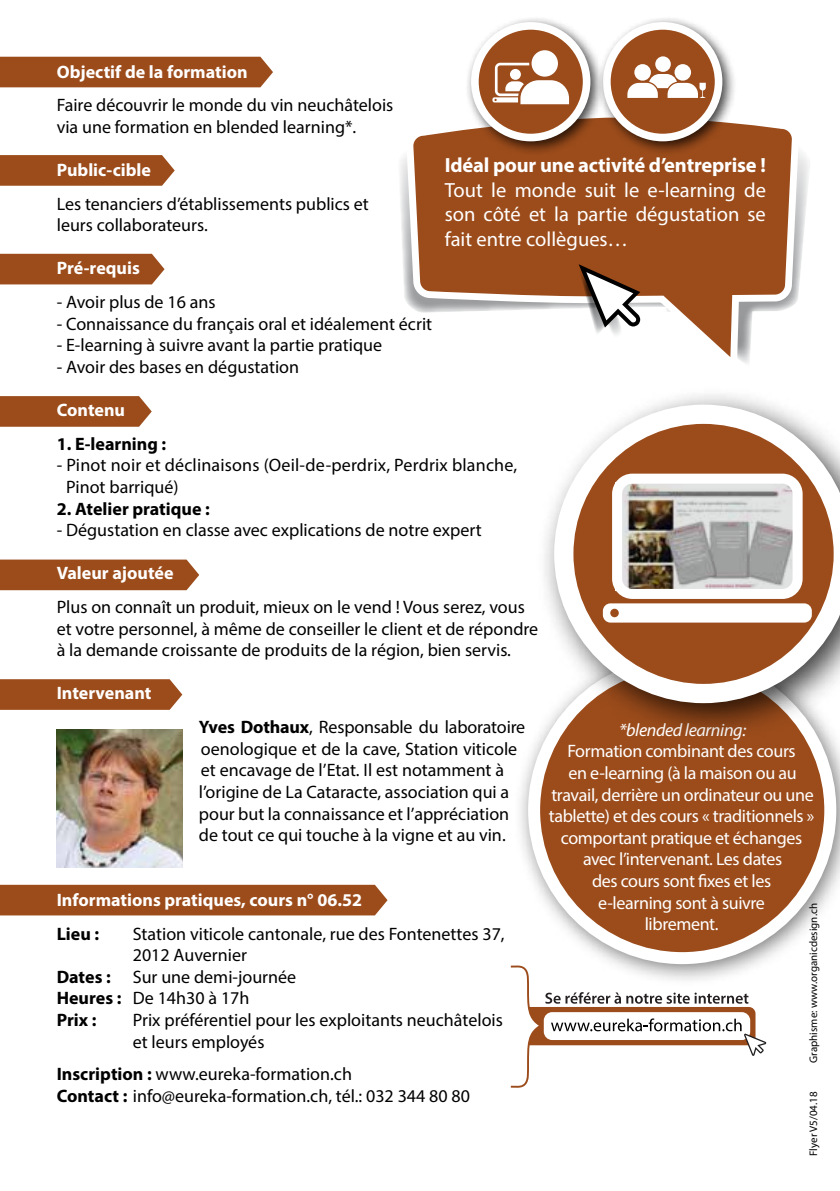
<style>
.page{position:relative;width:840px;height:1191px;background:#fff}
.page>*{position:absolute;margin:0;border:0;box-sizing:border-box;transform-origin:0 0}
.t1{font:20.6px/24.6px "Myriad Pro";color:#fff;text-align:justify}
.t2{font:700 20.6px "Myriad Pro";letter-spacing:-.01em;color:#fff}
.t3{font:18px/21.6px "Myriad Pro";color:#000}
.t4{font:18px/21.6px "Myriad Pro";letter-spacing:-.02em;color:#fff;text-align:center}
.t5{font:700 18px "Myriad Pro";color:#fff}
.t6{font:700 18px "Myriad Pro";color:#000}
.t7{font:italic 18px "Myriad Pro";letter-spacing:-.02em;color:#fff}
.t8{font:11px "Myriad Pro";color:#000}
.s1{font-weight:700}
</style>
<div class="page">
<div style="left:0;top:57px;width:273px;height:30px;background:#9c4c1b"></div>
<svg style="left:0;top:155px;width:175px;height:31px;background:#a05426"></svg>
<div style="left:0;top:254px;width:164px;height:30px;background:#9c4c1b"></div>
<svg style="left:0;top:396px;width:152px;height:31px;background:#a15527"></svg>
<div style="left:0;top:559px;width:199px;height:31px;background:#9c4c1b"></div>
<svg style="left:0;top:679px;width:182px;height:31px;background:#a05325"></svg>
<div style="left:0;top:884px;width:387px;height:31px;background:#9c4c1b"></div>
<img style="left:400px;top:153px;width:410px;height:108px">
<svg style="left:403px;top:123px;width:398px;height:240px"></svg>
<img style="left:577px;top:266px;width:46px;height:72px">
<svg style="left:578px;top:264px;width:62px;height:63px"></svg>
<div style="left:596px;top:16px;width:140px;height:140px;background:#000;opacity:.75"></div>
<div style="left:606px;top:26px;width:112px;height:111px;background:#9c4c1b;border-radius:50%"></div>
<div style="left:602px;top:22px;width:120px;height:119px;border:8px solid #fff;border-radius:50%"></div>
<div style="left:655px;top:56px;width:15px;height:16px;background:#fff;border-radius:50%"></div>
<div style="left:634px;top:64px;width:16px;height:17px;background:#fff;border-radius:50%"></div>
<div style="left:674px;top:64px;width:16px;height:17px;background:#fff;border-radius:50%"></div>
<svg style="left:627px;top:74px;width:78px;height:24px"></svg>
<div style="left:464px;top:16px;width:141px;height:140px;background:#000;opacity:.75"></div>
<svg style="left:474px;top:26px;width:112px;height:111px;background:#a86238"></svg>
<div style="left:471px;top:22px;width:119px;height:119px;border:8px solid #fff;border-radius:50%"></div>
<div style="left:531px;top:50px;width:26px;height:27px;background:#fff;border-radius:50%"></div>
<svg style="left:492px;top:63px;width:76px;height:41px"></svg>
<div style="left:513px;top:642px;width:326px;height:344px;background:#000;opacity:.51"></div>
<div style="left:534px;top:662px;width:295px;height:296px;background:#9c4c1b;border-radius:50%"></div>
<div style="left:528px;top:656px;width:307px;height:308px;border:12px solid #fff;border-radius:50%"></div>
<div style="left:536px;top:387px;width:303px;height:354px;background:#000;opacity:.75"></div>
<svg style="left:554px;top:404px;width:285px;height:299px"></svg>
<svg style="left:602px;top:473px;width:209px;height:149px"></svg>
<img style="left:57px;top:729px;width:125px;height:138px">
<svg style="left:510px;top:965px;width:255px;height:122px"></svg>
<p class="t5" style="left:57px;top:60px;width:192px">Objectif de la formation</p>
<p class="t3" style="left:57px;top:94px;width:338px">Faire découvrir le monde du vin neuchâtelois via une formation en blended learning*.</p>
<p class="t5" style="left:57px;top:158px;width:96px">Public-cible</p>
<p class="t3" style="left:57px;top:192px;width:313px">Les tenanciers d’établissements publics et leurs collaborateurs.</p>
<p class="t5" style="left:57px;top:257px;width:84px">Pré-requis</p>
<p class="t3" style="left:57px;top:291px;width:160px">- Avoir plus de 16 ans</p>
<p class="t3" style="left:57px;top:312px;width:377px">- Connaissance du français oral et idéalement écrit</p>
<p class="t3" style="left:57px;top:334px;width:326px">- E-learning à suivre avant la partie pratique</p>
<p class="t3" style="left:57px;top:356px;width:244px">- Avoir des bases en dégustation</p>
<p class="t5" style="left:57px;top:398px;width:70px">Contenu</p>
<p class="t6" style="left:57px;top:432px;width:111px">1. E-learning :</p>
<p class="t3" style="left:66px;top:454px;width:452px;text-indent:-9px">- Pinot noir et déclinaisons (Oeil-de-perdrix, Perdrix blanche,<br>Pinot barriqué)</p>
<p class="t6" style="left:57px;top:497px;width:154px">2. Atelier pratique :</p>
<p class="t3" style="left:57px;top:519px;width:426px">- Dégustation en classe avec explications de notre expert</p>
<p class="t5" style="left:57px;top:561px;width:118px">Valeur ajoutée</p>
<p class="t3" style="left:57px;top:596px;width:482px">Plus on connaît un produit, mieux on le vend ! Vous serez, vous et votre personnel, à même de conseiller le client et de répondre à la demande croissante de produits de la région, bien servis.</p>
<p class="t5" style="left:57px;top:681px;width:96px">Intervenant</p>
<p class="t3" style="left:199px;top:716px;width:328px"><span class="s1">Yves Dothaux</span>, Responsable du laboratoire oenologique et de la cave, Station viticole et encavage de l’Etat. Il est notamment à l’origine de La Cataracte, association qui a pour but la connaissance et l’appréciation de tout ce qui touche à la vigne et au vin.</p>
<p class="t2" style="left:444px;top:152px;width:322px">Idéal pour une activité d’entreprise !</p>
<p class="t1" style="left:444px;top:177px;width:322px">Tout le monde suit le e-learning de son côté et la partie dégustation se fait entre collègues…</p>
<p class="t7" style="left:618px;top:718px;width:128px">*blended learning:</p>
<p class="t4" style="left:548px;top:740px;width:267px">Formation combinant des cours<br>en e-learning (à la maison ou au travail, derrière un ordinateur ou une tablette) et des cours « traditionnels » comportant pratique et échanges avec l’intervenant. Les dates<br>des cours sont fixes et les<br>e-learning sont à suivre<br>librement.</p>
<p class="t5" style="left:57px;top:888px;width:306px">Informations pratiques, cours n° 06.52</p>
<p class="t6" style="left:57px;top:921px;width:44px">Lieu :</p>
<p class="t3" style="left:133px;top:922px;width:373px">Station viticole cantonale, rue des Fontenettes 37,</p>
<p class="t3" style="left:133px;top:944px;width:116px">2012 Auvernier</p>
<p class="t3" style="left:57px;top:965px;width:241px"><span class="s1">Dates :</span> Sur une demi-journée</p>
<p class="t3" style="left:57px;top:987px;width:194px"><span class="s1">Heures :</span> De 14h30 à 17h</p>
<p class="t6" style="left:57px;top:1008px;width:41px">Prix :</p>
<p class="t3" style="left:133px;top:1008px;width:371px">Prix préférentiel pour les exploitants neuchâtelois et leurs employés</p>
<p class="t3" style="left:57px;top:1062px;width:414px"><span class="s1">Inscription :</span> www.eureka-formation.ch<br><span class="s1">Contact :</span> info@eureka-formation.ch, tél.: 032 344 80 80</p>
<p class="t8" style="left:806px;top:1062px;width:161px;rotate:-90deg">Graphisme: www.organicdesign.ch</p>
<p class="t8" style="left:806px;top:1155px;width:66px;rotate:-90deg">Flyer V5/04.18</p>
</div>
